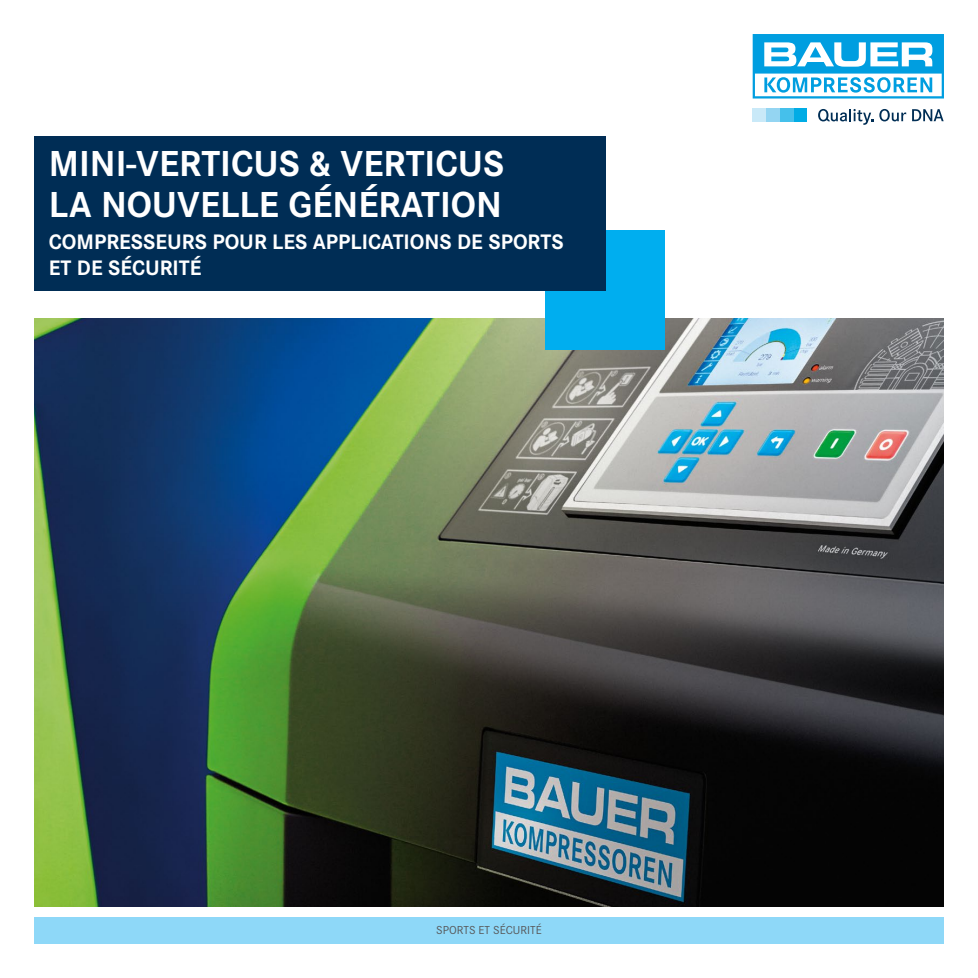
<style>
.page{position:relative;width:978px;height:978px;background:#fff}
.page>*{position:absolute;margin:0;border:0;box-sizing:border-box;transform-origin:0 0}
.t1{font:700 37.5px/41.1px "Corporate S";color:#fff}
.t2{font:700 21.75px/26.1px "Corporate S";color:#fff}
.t3{font:12px "Corporate S";color:#58595b}
</style>
<div class="page">
<img style="left:34px;top:319px;width:910px;height:588px">
<div style="left:34px;top:917px;width:910px;height:27px;background:#8ed8f8"></div>
<svg style="left:912px;top:109px;width:32px;height:12px"></svg>
<svg style="left:818px;top:109px;width:88px;height:16px"></svg>
<svg style="left:753px;top:34px;width:191px;height:65px"></svg>
<div style="left:794px;top:108px;width:13px;height:14px;background:#00ace5"></div>
<div style="left:780px;top:108px;width:14px;height:14px;background:#45c0eb"></div>
<div style="left:766px;top:108px;width:14px;height:14px;background:#94d5f2"></div>
<div style="left:753px;top:108px;width:13px;height:14px;background:#c9e9f8"></div>
<div style="left:546px;top:231px;width:119px;height:119px;background:#00aeef"></div>
<div style="left:34px;top:136px;width:571px;height:154px;background:#002d55"></div>
<h1 class="t1" style="left:49px;top:140px;width:457px">MINI-VERTICUS &amp; VERTICUS<br>LA NOUVELLE GÉNÉRATION</h1>
<p class="t2" style="left:49px;top:227px;width:516px">COMPRESSEURS POUR LES APPLICATIONS DE SPORTS<br>ET DE SÉCURITÉ</p>
<p class="t3" style="left:436px;top:921px;width:107px">SPORTS ET SÉCURITÉ</p>
</div>
